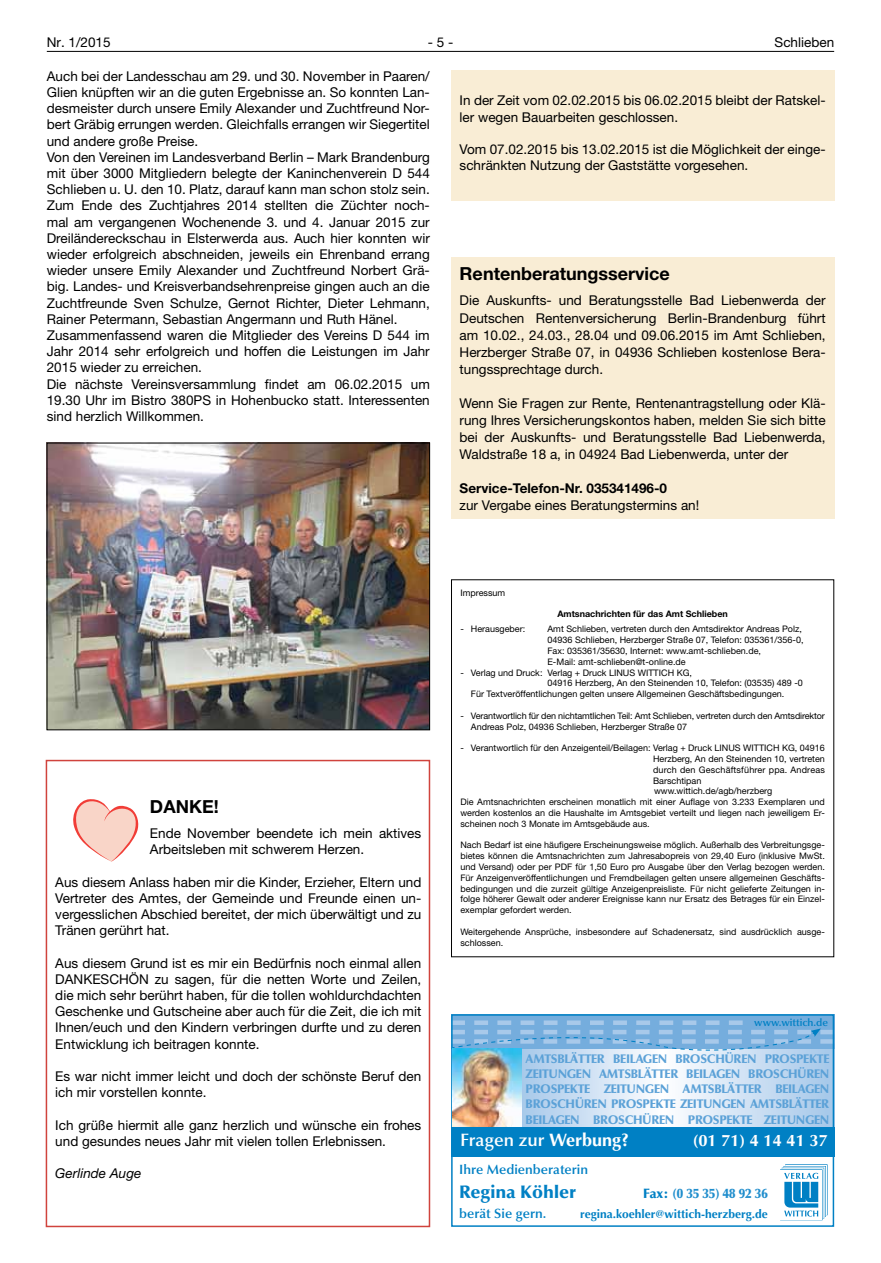
<style>
.page{position:relative;width:881px;height:1263px;background:#fff}
.page>*{position:absolute;margin:0;border:0;box-sizing:border-box;transform-origin:0 0}
.t1{font:700 18px "Helvetica Neue LT";color:#000}
.t2{font:600 18px "Optima LT";color:#fff}
.t3{font:900 18px "Optima LT";color:#0080c4}
.t4{font:700 16.5px "Optima LT";color:#fff}
.t5{font:13.5px/16.2px "Helvetica Neue LT";color:#000}
.t6{font:600 13.5px "Optima LT";color:#0080c4}
.t7{font:700 13.5px "Helvetica Neue LT";color:#000}
.t8{font:900 13.5px "Optima LT";color:#218ecd;scale:.95 1}
.t9{font:italic 13.5px "Helvetica Neue LT";color:#000}
.t10{font:900 12.45px/15.1px "Optima LT";letter-spacing:-.03em;color:#5ba1d7;text-align:justify}
.t11{font:700 12px "Optima LT";color:#0080c4}
.t12{font:600 10.5px "Optima LT";color:#0080c4}
.t13{font:9px/10.8px "Helvetica Neue LT";color:#000}
.t14{font:9px "Helvetica Neue LT";letter-spacing:.02em;color:#000}
.t15{font:700 9px "Helvetica Neue LT";color:#000}
.s1{font-weight:700}
.s2{color:#0080c4}
</style>
<div class="page">
<hr style="left:47px;top:51px;width:786px;height:1px;background:#000">
<div style="left:46px;top:760px;width:384px;height:467px;border:2px solid #d0433d"></div>
<img style="left:49px;top:445px;width:378px;height:283px">
<div style="left:47px;top:443px;width:382px;height:287px;border:1px solid #000"></div>
<div style="left:451px;top:70px;width:382px;height:131px;background:#f9edd5"></div>
<svg style="left:73px;top:799px;width:66px;height:63px"></svg>
<div style="left:451px;top:257px;width:382px;height:262px;background:#f9edd5"></div>
<svg style="left:521px;top:1053px;width:309px;height:74px"></svg>
<div style="left:451px;top:1014px;width:382px;height:34px;background:#75addd"></div>
<svg style="left:780px;top:1164px;width:47px;height:56px"></svg>
<div style="left:451px;top:1127px;width:382px;height:30px;background:#0080c4"></div>
<div style="left:451px;top:1014px;width:382px;height:213px;border:2px solid #0080c4"></div>
<svg style="left:451px;top:1020px;width:382px;height:33px"></svg>
<img style="left:452px;top:1048px;width:69px;height:79px">
<p class="t5" style="left:47px;top:34px;width:65px">Nr. 1/2015</p>
<p class="t5" style="left:427px;top:34px;width:27px">- 5 -</p>
<p class="t5" style="left:774px;top:34px;width:61px">Schlieben</p>
<p class="t5" style="left:47px;top:68px;width:384px">Auch bei der Landesschau am 29. und 30. November in Paaren/ Glien knüpften wir an die guten Ergebnisse an. So konnten Lan&shy;desmeister durch unsere Emily Alexander und Zuchtfreund Nor&shy;bert Gräbig errungen werden. Gleichfalls errangen wir Siegertitel und andere große Preise.<br>Von den Vereinen im Landesverband Berlin – Mark Brandenburg mit über 3000 Mitgliedern belegte der Kaninchenverein D 544<br>Schlieben u. U. den 10. Platz, darauf kann man schon stolz sein.<br>Zum Ende des Zuchtjahres 2014 stellten die Züchter noch&shy;mal am vergangenen Wochenende 3. und 4. Januar 2015 zur Dreiländereckschau in Elsterwerda aus. Auch hier konnten wir wieder erfolgreich abschneiden, jeweils ein Ehrenband errang wieder unsere Emily Alexander und Zuchtfreund Norbert Grä&shy;big. Landes- und Kreisverbandsehrenpreise gingen auch an die Zuchtfreunde Sven Schulze, Gernot Richter, Dieter Lehmann, Rainer Petermann, Sebastian Angermann und Ruth Hänel.<br>Zusammenfassend waren die Mitglieder des Vereins D 544 im Jahr 2014 sehr erfolgreich und hoffen die Leistungen im Jahr 2015 wieder zu erreichen.<br>Die nächste Vereinsversammlung findet am 06.02.2015 um 19.30 Uhr im Bistro 380PS in Hohenbucko statt. Interessenten sind herzlich Willkommen.</p>
<p class="t5" style="left:459px;top:92px;width:367px">In der Zeit vom 02.02.2015 bis 06.02.2015 bleibt der Ratskel&shy;ler wegen Bauarbeiten geschlossen.</p>
<p class="t5" style="left:459px;top:141px;width:367px">Vom 07.02.2015 bis 13.02.2015 ist die Möglichkeit der einge&shy;schränkten Nutzung der Gaststätte vorgesehen.</p>
<h1 class="t1" style="left:459px;top:262px;width:212px">Rentenberatungsservice</h1>
<p class="t5" style="left:459px;top:292px;width:367px;line-height:17.1px;text-align:justify">Die Auskunfts- und Beratungsstelle Bad Liebenwerda der Deutschen Rentenversicherung Berlin-Brandenburg führt am 10.02., 24.03., 28.04 und 09.06.2015 im Amt Schlieben, Herzberger Straße 07, in 04936 Schlieben kostenlose Bera&shy;tungssprechtage durch.</p>
<p class="t5" style="left:459px;top:394px;width:367px;line-height:17.1px;text-align:justify">Wenn Sie Fragen zur Rente, Rentenantragstellung oder Klä&shy;rung Ihres Versicherungskontos haben, melden Sie sich bitte bei der Auskunfts- und Beratungsstelle Bad Liebenwerda, Waldstraße 18 a, in 04924 Bad Liebenwerda, unter der</p>
<p class="t7" style="left:459px;top:480px;width:209px">Service-Telefon-Nr. 035341496-0</p>
<p class="t5" style="left:459px;top:497px;width:241px">zur Vergabe eines Beratungstermins an!</p>
<h1 class="t1" style="left:150px;top:796px;width:70px">DANKE!</h1>
<p class="t5" style="left:150px;top:825px;width:273px">Ende November beendete ich mein aktives<br>Arbeitsleben mit schwerem Herzen.</p>
<p class="t5" style="left:55px;top:873px;width:367px;text-align:justify">Aus diesem Anlass haben mir die Kinder, Erzieher, Eltern und Vertreter des Amtes, der Gemeinde und Freunde einen un&shy;vergesslichen Abschied bereitet, der mich überwältigt und zu Tränen gerührt hat.</p>
<p class="t5" style="left:55px;top:954px;width:367px;text-align:justify">Aus diesem Grund ist es mir ein Bedürfnis noch einmal allen DANKESCHÖN zu sagen, für die netten Worte und Zeilen, die mich sehr berührt haben, für die tollen wohldurchdachten Geschenke und Gutscheine aber auch für die Zeit, die ich mit Ihnen/euch und den Kindern verbringen durfte und zu deren Entwicklung ich beitragen konnte.</p>
<p class="t5" style="left:55px;top:1068px;width:367px">Es war nicht immer leicht und doch der schönste Beruf den ich mir vorstellen konnte.</p>
<p class="t5" style="left:55px;top:1116px;width:367px">Ich grüße hiermit alle ganz herzlich und wünsche ein frohes und gesundes neues Jahr mit vielen tollen Erlebnissen.</p>
<p class="t9" style="left:55px;top:1165px;width:88px">Gerlinde Auge</p>
<p class="t13" style="left:460px;top:587px;width:46px">Impressum</p>
<p class="t15" style="left:557px;top:608px;width:172px">Amtsnachrichten für das Amt Schlieben</p>
<p class="t13" style="left:460px;top:624px;width:66px">- Herausgeber:</p>
<p class="t13" style="left:547px;top:624px;width:257px">Amt Schlieben, vertreten durch den Amtsdirektor Andreas Polz, 04936 Schlieben, Herzberger Straße 07, Telefon: 035361/356-0, Fax: 035361/35630, Internet: www.amt-schlieben.de,<br>E-Mail: amt-schlieben@t-online.de</p>
<p class="t13" style="left:460px;top:667px;width:233px">- Verlag und Druck: Verlag + Druck LINUS WITTICH KG,</p>
<p class="t13" style="left:547px;top:678px;width:257px">04916 Herzberg, An den Steinenden 10, Telefon: (03535) 489 -0</p>
<p class="t13" style="left:470px;top:688px;width:315px">Für Textveröffentlichungen gelten unsere Allgemeinen Geschäftsbedingungen.</p>
<p class="t13" style="left:470px;top:710px;width:355px;text-indent:-11px">- Verantwortlich für den nichtamtlichen Teil: Amt Schlieben, vertreten durch den Amtsdirektor<br>Andreas Polz, 04936 Schlieben, Herzberger Straße 07</p>
<p class="t13" style="left:460px;top:742px;width:366px">- Verantwortlich für den Anzeigenteil/Beilagen: Verlag + Druck LINUS WITTICH KG, 04916</p>
<p class="t13" style="left:652px;top:753px;width:173px">Herzberg, An den Steinenden 10, vertreten</p>
<p class="t14" style="left:652px;top:764px;width:173px">durch den Geschäftsführer ppa. Andreas</p>
<p class="t13" style="left:652px;top:775px;width:50px">Barschtipan</p>
<p class="t13" style="left:653px;top:786px;width:120px">www.wittich.de/agb/herzberg</p>
<p class="t13" style="left:460px;top:796px;width:366px">Die Amtsnachrichten erscheinen monatlich mit einer Auflage von 3.233 Exemplaren und</p>
<p class="t13" style="left:460px;top:807px;width:366px">werden kostenlos an die Haushalte im Amtsgebiet verteilt und liegen nach jeweiligem Er-</p>
<p class="t13" style="left:460px;top:818px;width:191px">scheinen noch 3 Monate im Amtsgebäude aus.</p>
<p class="t13" style="left:460px;top:840px;width:366px;text-align:justify">Nach Bedarf ist eine häufigere Erscheinungsweise möglich. Außerhalb des Verbreitungsge&shy;bietes können die Amtsnachrichten zum Jahresabopreis von 29,40 Euro (inklusive MwSt. und Versand) oder per PDF für 1,50 Euro pro Ausgabe über den Verlag bezogen werden.<br>Für Anzeigenveröffentlichungen und Fremdbeilagen gelten unsere allgemeinen Geschäfts&shy;bedingungen und die zurzeit gültige Anzeigenpreisliste. Für nicht gelieferte Zeitungen in&shy;folge höherer Gewalt oder anderer Ereignisse kann nur Ersatz des Betrages für ein Einzel&shy;exemplar gefordert werden.</p>
<p class="t13" style="left:460px;top:926px;width:366px">Weitergehende Ansprüche, insbesondere auf Schadenersatz, sind ausdrücklich ausge&shy;schlossen.</p>
<p class="t12" style="left:754px;top:1016px;width:75px">www.wittich.de</p>
<p class="t10" style="left:525px;top:1051px;width:305px">AMTSBLÄTTER BEILAGEN BROSCHÜREN PROSPEKTE ZEITUNGEN AMTSBLÄTTER BEILAGEN BROSCHÜREN PROSPEKTE ZEITUNGEN AMTSBLÄTTER BEILAGEN BROSCHÜREN PROSPEKTE ZEITUNGEN AMTSBLÄTTER BEILAGEN BROSCHÜREN PROSPEKTE ZEITUNGEN</p>
<h1 class="t2" style="left:460px;top:1129px;width:170px">Fragen zur <span class="s1">Werbung?</span></h1>
<p class="t4" style="left:692px;top:1130px;width:136px">(01 71) 4 14 41 37</p>
<p class="t6" style="left:459px;top:1161px;width:130px">Ihre Medienberaterin</p>
<h1 class="t3" style="left:459px;top:1181px;width:118px">Regina Köhler</h1>
<p class="t8" style="left:642px;top:1185px;width:133px"><span class="s2">Fax:</span> (0 35 35) 48 92 36</p>
<p class="t6" style="left:459px;top:1206px;width:89px">berät Sie gern.</p>
<p class="t11" style="left:580px;top:1207px;width:189px">regina.koehler@wittich-herzberg.de</p>
</div>
